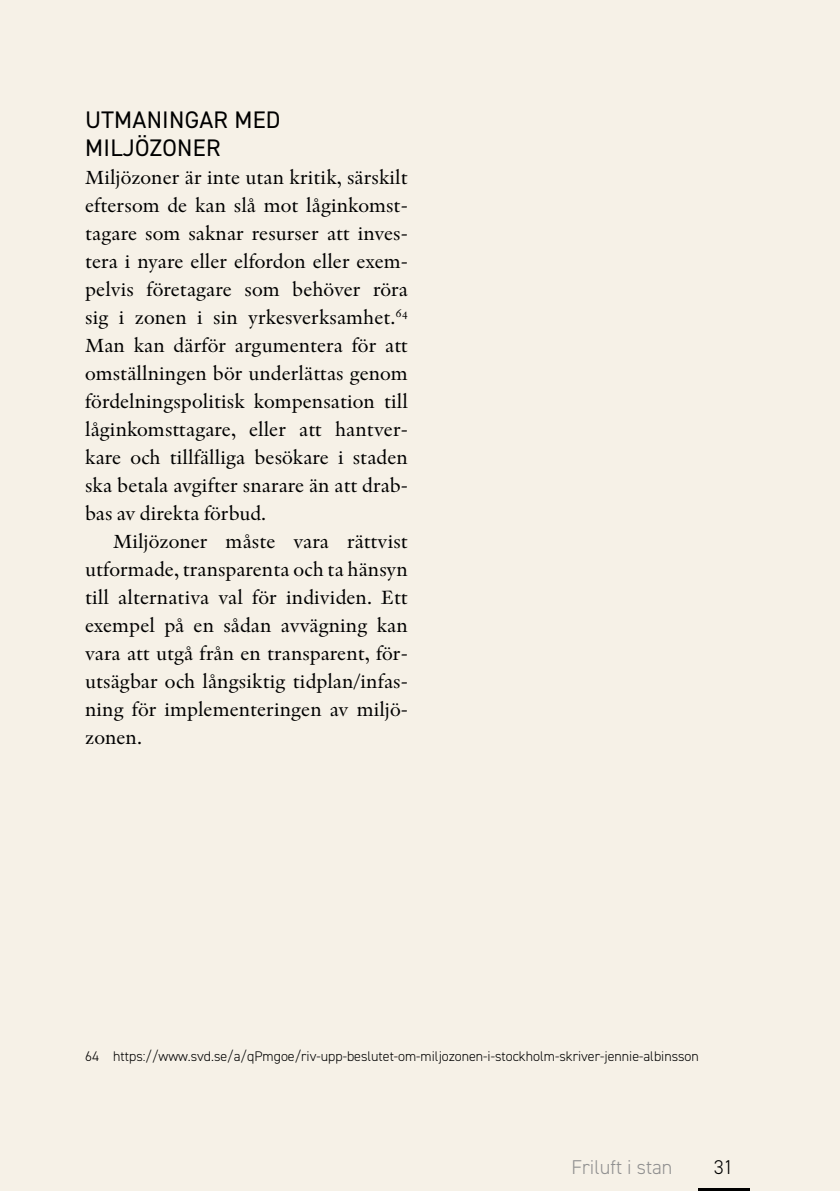
<style>
.page{position:relative;width:840px;height:1191px;background:#fff}
.page>*{position:absolute;margin:0;border:0;box-sizing:border-box;transform-origin:0 0}
.Mellanrubrik{font:24px/28px "DIN2014";letter-spacing:.01em;color:#000}
.Brödtext_efter_rubrik{font:20px/28px "Indigo Antiqua Pro Text";color:#000;text-align:justify}
.Brödtext_indrag{font:20px/28px "Indigo Antiqua Pro Text";color:#000;text-align:justify}
.t1{font:300 20px "DIN2014";color:#909090}
.t2{font:300 20px "DIN2014";color:#000}
.Fotnot{font:300 14px "DIN2014";color:#000}
</style>
<div class="page">
<div style="left:0;top:0;width:839px;height:1191px;background:#f6f1e7"></div>
<hr style="left:697px;top:1188px;width:51px;height:3px;background:#000">
<p class="Mellanrubrik" style="left:85px;top:105px;width:197px">UTMANINGAR MED<br>MILJÖZONER</p>
<p class="Brödtext_efter_rubrik" style="left:85px;top:164px;width:324px">Miljözoner är inte utan kritik, särskilt eftersom de kan slå mot låginkomst&shy;tagare som saknar resurser att inves&shy;tera i nyare eller elfordon eller exem&shy;pelvis företagare som behöver röra sig i zonen i sin yrkesverksamhet.<sup>64<br></sup>Man kan därför argumentera för att omställningen bör underlättas genom fördelningspolitisk kompensation till låginkomsttagare, eller att hantver&shy;kare och tillfälliga besökare i staden ska betala avgifter snarare än att drab&shy;bas av direkta förbud.</p>
<p class="Brödtext_indrag" style="left:85px;top:528px;width:324px;text-indent:28px">Miljözoner måste vara rättvist utformade, transparenta och ta hänsyn till alternativa val för individen. Ett exempel på en sådan avvägning kan vara att utgå från en transparent, för&shy;utsägbar och långsiktig tidplan/infas&shy;ning för implementeringen av miljö&shy;zonen.</p>
<p class="Fotnot" style="left:85px;top:1047px;width:615px">64 https://www.svd.se/a/qPmgoe/riv-upp-beslutet-om-miljozonen-i-stockholm-skriver-jennie-albinsson</p>
<p class="t1" style="left:571px;top:1154px;width:102px">Friluft i stan</p>
<p class="t2" style="left:713px;top:1154px;width:21px">31</p>
</div>
